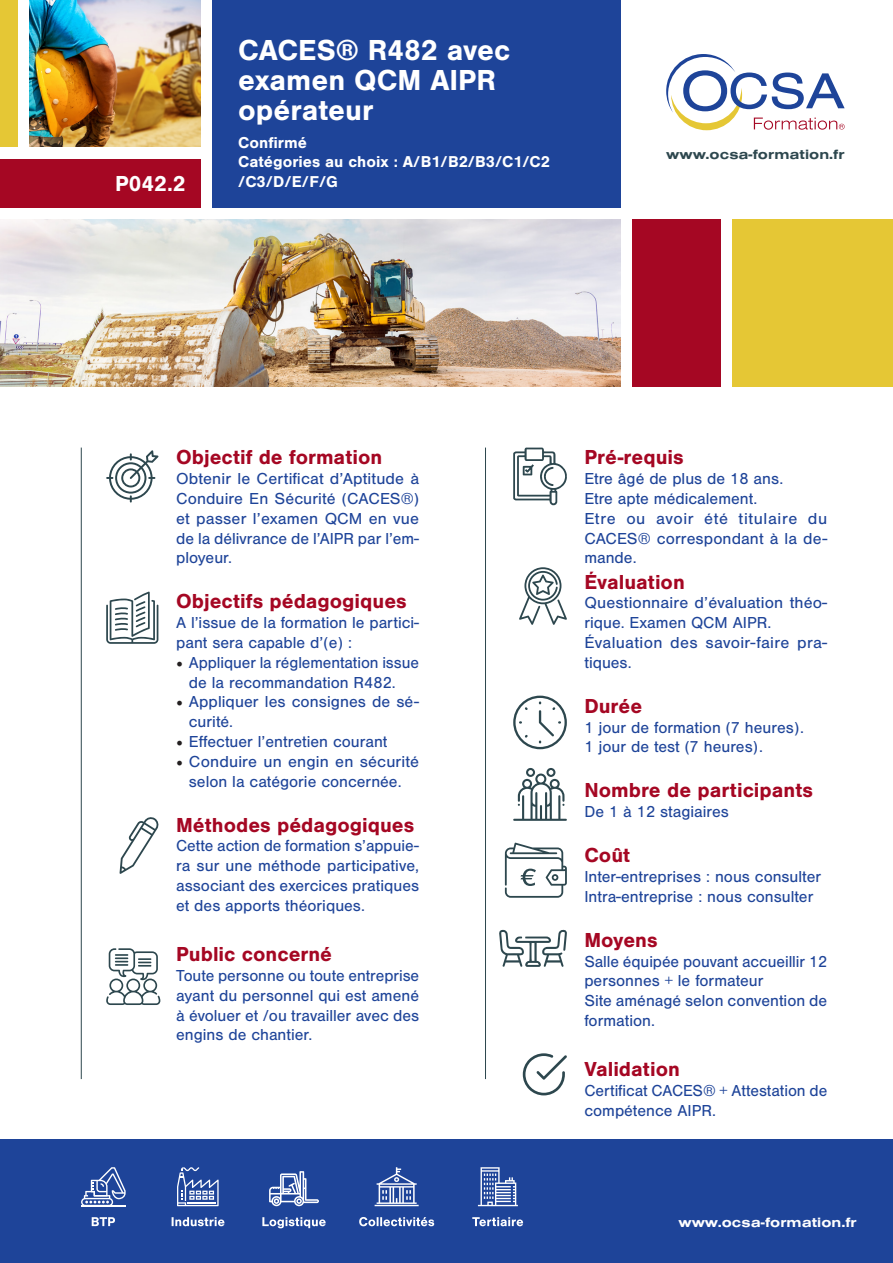
<style>
.page{position:relative;width:893px;height:1263px;background:#fff}
.page>*{position:absolute;margin:0;border:0;box-sizing:border-box;transform-origin:0 0}
.t1{font:700 30px/30px "Nimbus San";color:#fff}
.t2{font:700 22.5px "Nimbus San";color:#fff}
.t3{font:700 21px "Nimbus San";color:#a50723}
.t4{font:16.5px/19.8px "Nimbus San";color:#1e4499}
.t5{font:16.5px/19.8px "Nimbus San";letter-spacing:.02em;color:#1e4499}
.t6{font:700 16.35px "Nimbus San";color:#fff}
.t7{font:700 13.95px "Nimbus San Ext";color:#2d474e}
.t8{font:700 13.95px "Nimbus San Ext";color:#fff}
.s1{font-family:"Minion Pro";font-size:18px;color:#231f20}
</style>
<div class="page">
<hr style="left:892px;top:159px;width:1px;height:49px;background:#a50723">
<div style="left:0;top:0;width:18px;height:147px;background:#e5c735"></div>
<div style="left:732px;top:219px;width:160px;height:168px;background:#e5c735"></div>
<div style="left:212px;top:0;width:408px;height:208px;background:#1e4499"></div>
<div style="left:0;top:159px;width:201px;height:49px;background:#a50723"></div>
<div style="left:632px;top:219px;width:88px;height:168px;background:#a50723"></div>
<img style="left:29px;top:0;width:172px;height:147px">
<svg style="left:666px;top:54px;width:179px;height:76px"></svg>
<img style="left:0;top:219px;width:620px;height:168px">
<div style="left:0;top:1140px;width:893px;height:123px;background:#1e4499"></div>
<svg style="left:172px;top:1217px;width:52px;height:9px"></svg>
<svg style="left:177px;top:1167px;width:42px;height:39px"></svg>
<svg style="left:81px;top:1167px;width:45px;height:38px"></svg>
<hr style="left:81px;top:1205px;width:45px;height:1px;background:#fff">
<svg style="left:92px;top:1217px;width:23px;height:9px"></svg>
<svg style="left:472px;top:1217px;width:51px;height:9px"></svg>
<svg style="left:478px;top:1167px;width:40px;height:39px"></svg>
<svg style="left:359px;top:1217px;width:75px;height:9px"></svg>
<svg style="left:375px;top:1167px;width:44px;height:39px"></svg>
<svg style="left:262px;top:1217px;width:64px;height:11px"></svg>
<svg style="left:269px;top:1171px;width:50px;height:35px"></svg>
<svg style="left:106px;top:450px;width:52px;height:52px"></svg>
<svg style="left:106px;top:591px;width:52px;height:53px"></svg>
<svg style="left:106px;top:948px;width:54px;height:57px"></svg>
<svg style="left:513px;top:696px;width:54px;height:53px"></svg>
<svg style="left:513px;top:447px;width:54px;height:58px"></svg>
<svg style="left:513px;top:768px;width:54px;height:53px"></svg>
<svg style="left:499px;top:929px;width:68px;height:38px"></svg>
<svg style="left:519px;top:567px;width:48px;height:58px"></svg>
<hr style="left:485px;top:448px;width:1px;height:631px;background:#2d474e">
<hr style="left:81px;top:448px;width:1px;height:631px;background:#2d474e">
<svg style="left:120px;top:817px;width:39px;height:57px"></svg>
<svg style="left:505px;top:843px;width:62px;height:55px"></svg>
<svg style="left:523px;top:1053px;width:44px;height:42px"></svg>
<p class="t1" style="left:238px;top:35px;width:273px">CACES® R482 avec examen QCM AIPR opérateur</p>
<p class="t6" style="left:238px;top:133px;width:70px">Confirmé</p>
<p class="t6" style="left:238px;top:153px;width:313px">Catégories au choix : A/B1/B2/B3/C1/C2</p>
<p class="t2" style="left:115px;top:171px;width:72px">P042.2</p>
<p class="t6" style="left:238px;top:172px;width:101px">/C3/D/E/F/G</p>
<p class="t2" style="left:155px;top:171px;width:32px">11</p>
<p class="t7" style="left:666px;top:144px;width:180px">www.ocsa-formation.fr</p>
<p class="t3" style="left:176px;top:446px;width:208px">Objectif de formation</p>
<p class="t4" style="left:176px;top:469px;width:245px;text-align:justify">Obtenir le Certificat d’Aptitude à Conduire En Sécurité (CACES®) et passer l’examen QCM en vue de la délivrance de l’AIPR par l’em&shy;ployeur.</p>
<p class="t3" style="left:176px;top:590px;width:232px">Objectifs pédagogiques</p>
<p class="t4" style="left:176px;top:613px;width:244px">A l’issue de la formation le partici&shy;pant sera capable d’(e) :</p>
<p class="t4" style="left:189px;top:653px;width:232px;text-indent:-13px"><span class="s1">•</span> Appliquer la réglementation issue de la recommandation R482.</p>
<p class="t4" style="left:189px;top:692px;width:232px;text-indent:-13px"><span class="s1">•</span> Appliquer les consignes de sé&shy;curité.</p>
<p class="t4" style="left:176px;top:732px;width:213px"><span class="s1">•</span> Effectuer l’entretien courant</p>
<p class="t4" style="left:176px;top:752px;width:245px;text-align:center"><span class="s1">•</span> Conduire un engin en sécurité selon la catégorie concernée.</p>
<p class="t3" style="left:176px;top:813px;width:240px">Méthodes pédagogiques</p>
<p class="t4" style="left:176px;top:836px;width:244px;text-align:justify">Cette action de formation s’appuie&shy;ra sur une méthode participative, associant des exercices pratiques et des apports théoriques.</p>
<p class="t3" style="left:176px;top:942px;width:157px">Public concerné</p>
<p class="t4" style="left:176px;top:966px;width:245px;text-align:justify">Toute personne ou toute entreprise ayant du personnel qui est amené à évoluer et /ou travailler avec des engins de chantier.</p>
<p class="t3" style="left:584px;top:446px;width:101px">Pré-requis</p>
<p class="t4" style="left:584px;top:469px;width:200px">Etre âgé de plus de 18 ans.</p>
<p class="t4" style="left:584px;top:489px;width:175px">Etre apte médicalement.</p>
<p class="t4" style="left:584px;top:509px;width:244px;text-align:justify">Etre ou avoir été titulaire du CACES® correspondant à la de&shy;mande.</p>
<p class="t3" style="left:584px;top:570px;width:102px">Évaluation</p>
<p class="t4" style="left:584px;top:593px;width:244px">Questionnaire d’évaluation théo&shy;rique. Examen QCM AIPR.</p>
<p class="t5" style="left:584px;top:633px;width:244px">Évaluation des savoir-faire pra&shy;tiques.</p>
<p class="t3" style="left:584px;top:694px;width:59px">Durée</p>
<p class="t4" style="left:584px;top:717px;width:221px">1 jour de formation (7 heures).</p>
<p class="t4" style="left:584px;top:737px;width:180px">1 jour de test (7 heures).</p>
<p class="t3" style="left:584px;top:779px;width:230px">Nombre de participants</p>
<p class="t4" style="left:584px;top:802px;width:146px">De 1 à 12 stagiaires</p>
<p class="t3" style="left:584px;top:843px;width:47px">Coût</p>
<p class="t4" style="left:584px;top:867px;width:238px">Inter-entreprises : nous consulter</p>
<p class="t4" style="left:584px;top:887px;width:231px">Intra-entreprise : nous consulter</p>
<p class="t3" style="left:584px;top:928px;width:75px">Moyens</p>
<p class="t4" style="left:584px;top:951px;width:244px">Salle équipée pouvant accueillir 12 personnes + le formateur</p>
<p class="t4" style="left:584px;top:991px;width:244px">Site aménagé selon convention de formation.</p>
<p class="t3" style="left:584px;top:1058px;width:97px">Validation</p>
<p class="t4" style="left:584px;top:1081px;width:244px">Certificat CACES® + Attestation de compétence AIPR.</p>
<p class="t8" style="left:678px;top:1212px;width:180px">www.ocsa-formation.fr</p>
</div>
